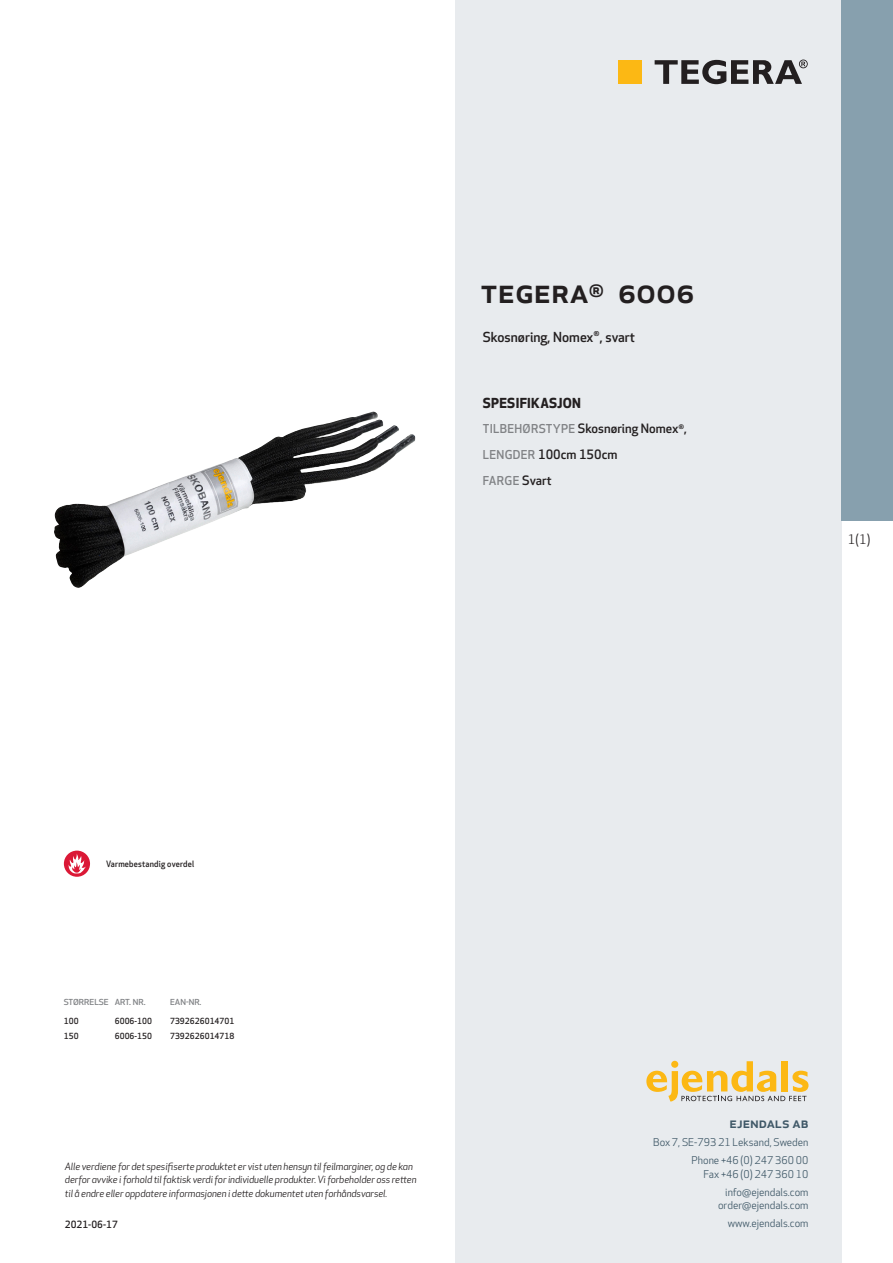
<style>
.page{position:relative;width:893px;height:1263px;background:#fff}
.page>*{position:absolute;margin:0;border:0;box-sizing:border-box;transform-origin:0 0}
.prodname{font:500 34.5px "Apex New";color:#231f20}
.t1{font:500 15px "Apex New";color:#405968}
.Funktion_body{font:500 13.5px "Apex New";color:#231f20}
.Funktion_body-2{font:700 13.5px "Apex New";letter-spacing:.025em;color:#231f20}
.t2{font:12.75px "Apex New";color:#231f20}
.Funktion_body-3{font:500 12.6px "Apex New";color:#231f20}
.Funktion_body-4{font:500 12px "Apex New";color:#808285}
.t3{font:10.5px/18px "Apex New";color:#405968;text-align:right}
.t4{font:italic 9.75px/13.5px "Apex New";letter-spacing:-.01em;color:#231f20}
.t5{font:500 9.75px "Apex New";color:#231f20}
.Funktion_body-5{font:500 8.55px "Apex New";letter-spacing:.025em;color:#231f20;scale:.95 1}
.ArticleTable_body{font:500 8.25px "Apex New";color:#231f20}
.ArticeTable_header{font:500 8.1px "Apex New";color:#808285;scale:1.06 1}
.s1{font-size:12px;color:#808285}
.s2{font-size:12.6px;color:#231f20}
</style>
<div class="page">
<div style="left:455px;top:0;width:387px;height:1263px;background:#e8ebee"></div>
<svg style="left:646px;top:1061px;width:162px;height:40px"></svg>
<div style="left:842px;top:0;width:51px;height:520px;background:#87a0ae"></div>
<img style="left:54px;top:412px;width:318px;height:176px">
<div style="left:618px;top:60px;width:24px;height:24px;background:#fcb814"></div>
<svg style="left:655px;top:60px;width:153px;height:24px"></svg>
<svg style="left:64px;top:851px;width:26px;height:26px"></svg>
<svg style="left:68px;top:853px;width:18px;height:20px"></svg>
<p class="prodname" style="left:480px;top:267px;width:215px">TEGERA<sup>®</sup> 6006</p>
<p class="Funktion_body" style="left:483px;top:328px;width:154px">Skosnøring, Nomex<sup>®</sup>, svart</p>
<p class="Funktion_body-2" style="left:483px;top:393px;width:100px">SPESIFIKASJON</p>
<p class="Funktion_body-3" style="left:483px;top:420px;width:206px"><span class="s1">TILBEHØRSTYPE</span> Skosnøring Nomex<sup>®</sup>,</p>
<p class="Funktion_body-3" style="left:483px;top:446px;width:136px"><span class="s1">LENGDER</span> 100cm 150cm</p>
<p class="Funktion_body-4" style="left:483px;top:472px;width:70px">FARGE <span class="s2">Svart</span></p>
<h3 class="t2" style="left:848px;top:531px;width:24px">1(1)</h3>
<p class="Funktion_body-5" style="left:106px;top:858px;width:94px">Varmebestandig overdel</p>
<p class="ArticeTable_header" style="left:64px;top:996px;width:44px">STØRRELSE</p>
<p class="ArticeTable_header" style="left:115px;top:996px;width:31px">ART. NR.</p>
<p class="ArticeTable_header" style="left:170px;top:996px;width:31px">EAN-NR.</p>
<p class="ArticleTable_body" style="left:64px;top:1015px;width:16px">100</p>
<p class="ArticleTable_body" style="left:115px;top:1015px;width:39px">6006-100</p>
<p class="ArticleTable_body" style="left:170px;top:1015px;width:66px">7392626014701</p>
<p class="ArticleTable_body" style="left:64px;top:1030px;width:16px">150</p>
<p class="ArticleTable_body" style="left:115px;top:1030px;width:39px">6006-150</p>
<p class="ArticleTable_body" style="left:170px;top:1030px;width:66px">7392626014718</p>
<p class="t4" style="left:65px;top:1159px;width:353px">Alle verdiene for det spesifiserte produktet er vist uten hensyn til feilmarginer, og de kan derfor avvike i forhold til faktisk verdi for individuelle produkter. Vi forbeholder oss retten til å endre eller oppdatere informasjonen i dette dokumentet uten forhåndsvarsel.</p>
<p class="t5" style="left:65px;top:1218px;width:54px">2021-06-17</p>
<h2 class="t1" style="left:729px;top:1113px;width:80px">ejendals ab</h2>
<p class="t3" style="left:653px;top:1133px;width:157px">Box 7, SE-793 21 Leksand, Sweden<br>Phone +46 (0) 247 360 00</p>
<p class="t3" style="left:703px;top:1165px;width:107px">Fax +46 (0) 247 360 10 info@ejendals.com</p>
<p class="t3" style="left:718px;top:1196px;width:92px">order@ejendals.com</p>
<p class="t3" style="left:728px;top:1215px;width:82px">www.ejendals.com</p>
</div>
